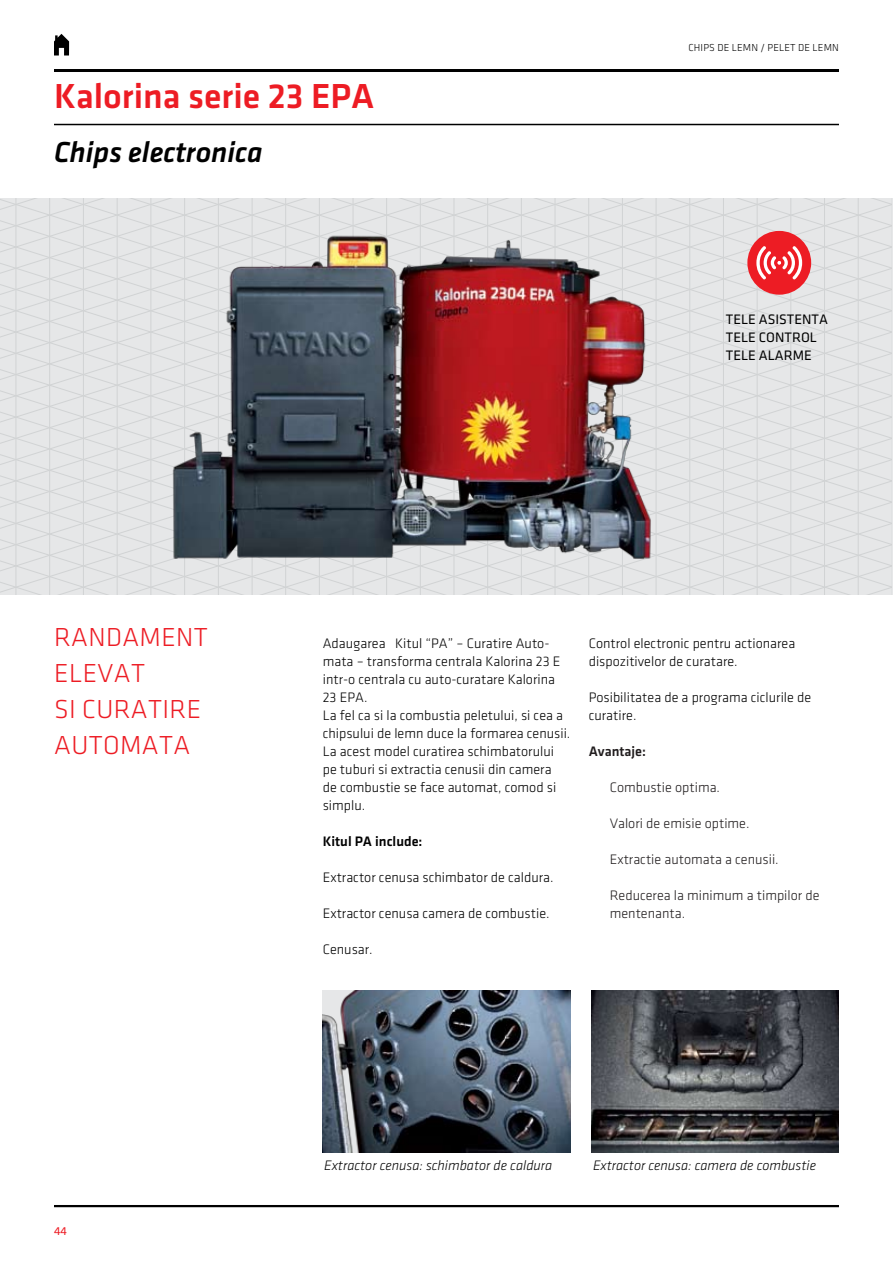
<style>
.page{position:relative;width:893px;height:1263px;background:#fff}
.page>*{position:absolute;margin:0;border:0;box-sizing:border-box;transform-origin:0 0}
.t1{font:500 36px "Klavika";color:#ed1c24}
.t2{font:30px "Klavika Medium Italic OSF";color:#000}
.t3{font:27px/36px "Klavika Light OSF";letter-spacing:.015em;color:#ed1c24}
.t4{font:300 14.25px/18px "Klavika";color:#000}
.t5{font:14.25px/18px "Klavika Light OSF";color:#000}
.t6{font:14.25px/18px "Klavika Light OSF";color:#211d1e}
.t7{font:italic 300 14.25px "Klavika";color:#000}
.t8{font:14.25px/18px "Klavika Regular OSF";color:#000}
.t9{font:500 14.25px "Klavika";color:#000}
.t10{font:500 14.25px "Klavika";color:#211d1e}
.t11{font:12px "Klavika";color:#ed1c24}
.t12{font:300 10.5px "Klavika";letter-spacing:.015em;color:#000}
</style>
<div class="page">
<svg style="left:0;top:570px;width:892px;height:22px;background:#e3e4e5"></svg>
<svg style="left:0;top:549px;width:892px;height:21px;background:#e3e4e5"></svg>
<svg style="left:0;top:528px;width:892px;height:21px;background:#e3e4e5"></svg>
<svg style="left:0;top:507px;width:892px;height:21px;background:#e3e4e5"></svg>
<svg style="left:0;top:485px;width:892px;height:22px;background:#e3e4e5"></svg>
<svg style="left:0;top:464px;width:892px;height:21px;background:#e3e4e5"></svg>
<svg style="left:0;top:443px;width:892px;height:21px;background:#e3e4e5"></svg>
<svg style="left:0;top:422px;width:892px;height:21px;background:#e3e4e5"></svg>
<svg style="left:0;top:400px;width:892px;height:22px;background:#e3e4e5"></svg>
<svg style="left:0;top:379px;width:892px;height:21px;background:#e3e4e5"></svg>
<svg style="left:0;top:358px;width:892px;height:21px;background:#e3e4e5"></svg>
<svg style="left:0;top:337px;width:892px;height:21px;background:#e3e4e5"></svg>
<svg style="left:0;top:315px;width:892px;height:22px;background:#e3e4e5"></svg>
<svg style="left:0;top:294px;width:892px;height:21px;background:#e3e4e5"></svg>
<svg style="left:0;top:280px;width:892px;height:14px;background:#e3e4e5"></svg>
<hr style="left:16px;top:198px;width:1px;height:396px;background:#d1d3d4">
<hr style="left:49px;top:198px;width:1px;height:396px;background:#d1d3d4">
<hr style="left:83px;top:198px;width:1px;height:396px;background:#d1d3d4">
<hr style="left:117px;top:198px;width:1px;height:396px;background:#d1d3d4">
<hr style="left:151px;top:198px;width:1px;height:396px;background:#d1d3d4">
<hr style="left:184px;top:198px;width:1px;height:396px;background:#d1d3d4">
<hr style="left:218px;top:198px;width:1px;height:396px;background:#d1d3d4">
<hr style="left:252px;top:198px;width:1px;height:396px;background:#d1d3d4">
<hr style="left:285px;top:198px;width:1px;height:396px;background:#d1d3d4">
<hr style="left:319px;top:198px;width:1px;height:396px;background:#d1d3d4">
<hr style="left:353px;top:198px;width:1px;height:396px;background:#d1d3d4">
<hr style="left:386px;top:198px;width:1px;height:396px;background:#d1d3d4">
<hr style="left:420px;top:198px;width:1px;height:396px;background:#d1d3d4">
<hr style="left:454px;top:198px;width:1px;height:396px;background:#d1d3d4">
<hr style="left:487px;top:198px;width:1px;height:396px;background:#d1d3d4">
<hr style="left:521px;top:198px;width:1px;height:396px;background:#d1d3d4">
<hr style="left:555px;top:198px;width:1px;height:396px;background:#d1d3d4">
<hr style="left:588px;top:198px;width:1px;height:396px;background:#d1d3d4">
<hr style="left:622px;top:198px;width:1px;height:396px;background:#d1d3d4">
<hr style="left:656px;top:198px;width:1px;height:396px;background:#d1d3d4">
<hr style="left:689px;top:198px;width:1px;height:396px;background:#d1d3d4">
<hr style="left:723px;top:198px;width:1px;height:396px;background:#d1d3d4">
<hr style="left:757px;top:198px;width:1px;height:396px;background:#d1d3d4">
<hr style="left:790px;top:198px;width:1px;height:396px;background:#d1d3d4">
<hr style="left:824px;top:198px;width:1px;height:396px;background:#d1d3d4">
<hr style="left:858px;top:198px;width:1px;height:396px;background:#d1d3d4">
<hr style="left:892px;top:198px;width:1px;height:396px;background:#d1d3d4">
<hr style="left:54px;top:124px;width:785px;height:1px;background:#000">
<img style="left:323px;top:990px;width:247px;height:162px">
<img style="left:591px;top:990px;width:248px;height:162px">
<img style="left:167px;top:280px;width:488px;height:281px">
<svg style="left:54px;top:34px;width:15px;height:21px"></svg>
<div style="left:747px;top:231px;width:64px;height:64px;background:#ed1c24;border-radius:50%"></div>
<svg style="left:0;top:198px;width:892px;height:82px;background:#d7cdce"></svg>
<hr style="left:54px;top:69px;width:785px;height:3px;background:#000">
<hr style="left:54px;top:1205px;width:785px;height:2px;background:#000">
<h1 class="t1" style="left:54px;top:77px;width:322px">Kalorina serie 23 EPA</h1>
<h2 class="t2" style="left:54px;top:136px;width:210px">Chips electronica</h2>
<p class="t12" style="left:688px;top:42px;width:152px">chips de lemn / pelet de lemn</p>
<p class="t8" style="left:726px;top:310px;width:103px">TELE ASISTENTA<br>TELE CONTROL<br>TELE ALARME</p>
<h3 class="t3" style="left:54px;top:619px;width:18px">RANDAMEN</h3>
<h3 class="t3" style="left:194px;top:619px;width:16px">T</h3>
<h3 class="t3" style="left:54px;top:655px;width:92px">ELEVAT<br>SI CURA</h3>
<h3 class="t3" style="left:54px;top:691px;width:136px;text-align:right">TIRE<br>AUTOMATA</h3>
<p class="t4" style="left:323px;top:634px;width:249px">Adaugarea Kitul “PA” – Curatire Auto&shy;mata – transforma centrala Kalorina 23 E intr-o centrala cu auto-curatare Kalorina 23 EPA.<br>La fel ca si la combustia peletului, si cea a chipsului de lemn duce la formarea cenusii.<br>La acest model curatirea schimbatorului pe tuburi si extractia cenusii din camera<br>de combustie se face automat, comod si simplu.</p>
<p class="t9" style="left:323px;top:834px;width:101px">Kitul PA include:</p>
<p class="t5" style="left:323px;top:868px;width:232px">Extractor cenusa schimbator de caldura.</p>
<p class="t5" style="left:323px;top:904px;width:228px">Extractor cenusa camera de combustie.</p>
<p class="t5" style="left:323px;top:940px;width:51px">Cenusar.</p>
<p class="t5" style="left:589px;top:634px;width:208px">Control electronic pentru actionarea dispozitivelor de curatare.</p>
<p class="t5" style="left:589px;top:688px;width:224px">Posibilitatea de a programa ciclurile de curatire.</p>
<p class="t10" style="left:589px;top:744px;width:59px">Avantaje:</p>
<p class="t6" style="left:610px;top:778px;width:112px">Combustie optima.</p>
<p class="t6" style="left:610px;top:814px;width:141px">Valori de emisie optime.</p>
<p class="t6" style="left:610px;top:850px;width:170px">Extractie automata a cenusii.</p>
<p class="t6" style="left:610px;top:886px;width:211px">Reducerea la minimum a timpilor de mentenanta.</p>
<p class="t11" style="left:54px;top:1225px;width:14px">44</p>
<p class="t7" style="left:324px;top:1158px;width:230px">Extractor cenusa: schimbator de caldura</p>
<p class="t7" style="left:593px;top:1158px;width:225px">Extractor cenusa: camera de combustie</p>
</div>
